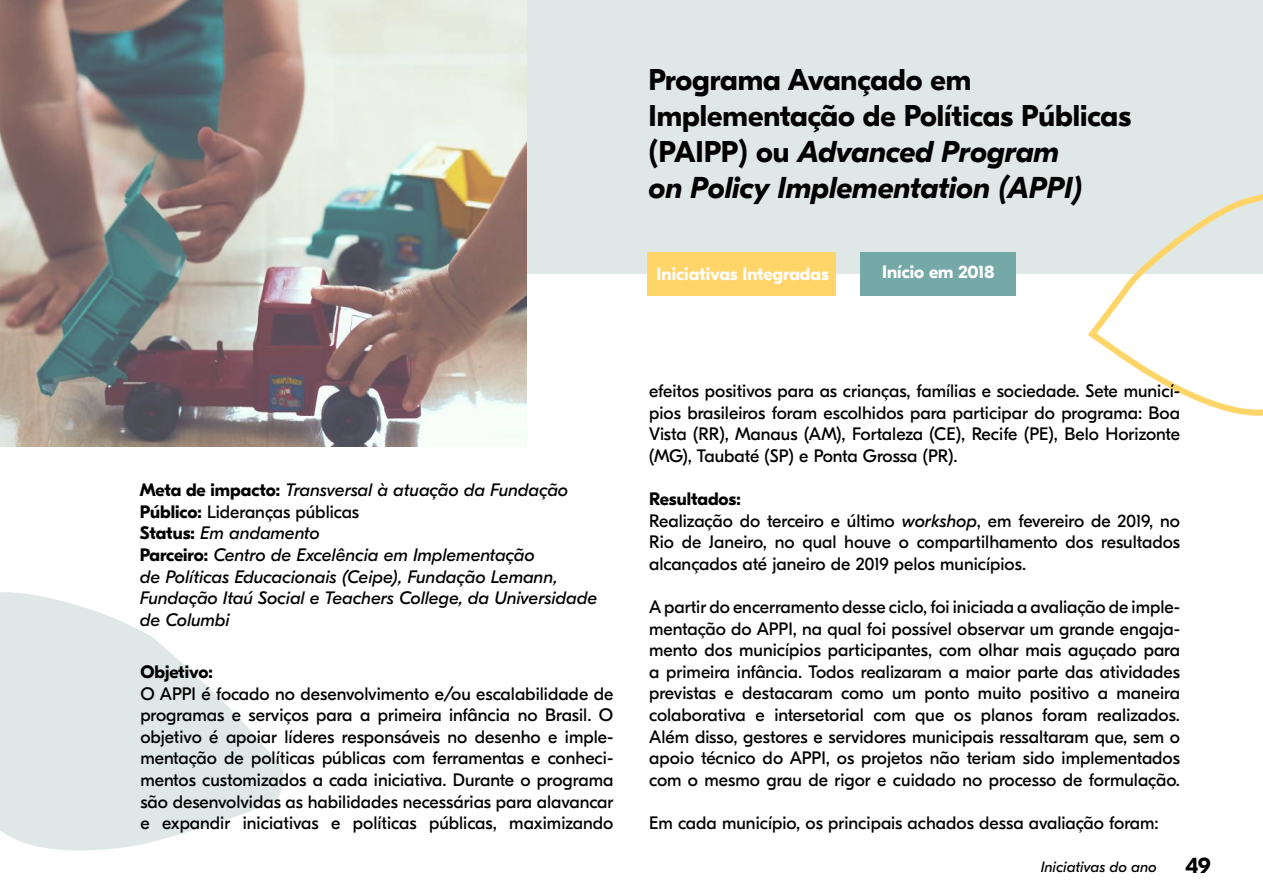
<style>
.page{position:relative;width:1263px;height:893px;background:#fff}
.page>*{position:absolute;margin:0;border:0;box-sizing:border-box;transform-origin:0 0}
.t1{font:700 30px/36px "GT Eesti Display";color:#000}
.t2{font:700 22.5px "GT Eesti Display";color:#000}
.t3{font:18px/21.6px "GT Eesti Display";color:#000;text-align:justify}
.t4{font:italic 18px/21.6px "GT Eesti Display";color:#000}
.t5{font:700 18px "GT Eesti Display";color:#fff}
.t6{font:700 18px "GT Eesti Display";color:#000}
.t7{font:italic 15px "GT Eesti Display";color:#000}
.s1{font-style:italic}
.s2{font-weight:700;font-style:normal}
.s3{font-style:normal}
.s4{font-weight:700}
</style>
<div class="page">
<svg style="left:0;top:592px;width:284px;height:259px;fill:#e0e8e7"></svg>
<div style="left:0;top:0;width:1263px;height:274px;background:#e0e8e7"></div>
<svg style="left:1088px;top:194px;width:175px;height:222px"></svg>
<div style="left:860px;top:252px;width:156px;height:44px;background:#75a9a8"></div>
<img style="left:0;top:0;width:527px;height:446px">
<div style="left:650px;top:252px;width:186px;height:44px;background:#ffd469"></div>
<h1 class="t1" style="left:648px;top:63px;width:484px">Programa Avançado em<br>Implementação de Políticas Públicas (PAIPP) ou <span class="s1">Advanced Program<br>on Policy Implementation (APPI)</span></h1>
<p class="t5" style="left:654px;top:260px;width:174px">Iniciativas Integradas</p>
<p class="t5" style="left:882px;top:262px;width:114px">Início em 2018</p>
<p class="t5" style="left:657px;top:264px;width:174px">Iniciativas Integradas</p>
<p class="t4" style="left:140px;top:480px;width:459px"><span class="s2">Meta de impacto:</span> Transversal à atuação da Fundação <span class="s2">Público:</span> <span class="s3">Lideranças públicas<br></span><span class="s2">Status:</span> Em andamento<br><span class="s2">Parceiro:</span> Centro de Excelência em Implementação<br>de Políticas Educacionais (Ceipe), Fundação Lemann, Fundação Itaú Social e Teachers College, da Universidade de Columbi</p>
<p class="t6" style="left:140px;top:662px;width:74px">Objetivo:</p>
<p class="t3" style="left:140px;top:683px;width:475px">O APPI é focado no desenvolvimento e/ou escalabilidade de programas e serviços para a primeira infância no Brasil. O objetivo é apoiar líderes responsáveis no desenho e imple&shy;mentação de políticas públicas com ferramentas e conheci&shy;mentos customizados a cada iniciativa. Durante o programa são desenvolvidas as habilidades necessárias para alavancar e expandir iniciativas e políticas públicas, maximizando</p>
<p class="t3" style="left:649px;top:380px;width:532px">efeitos positivos para as crianças, famílias e sociedade. Sete municí&shy;pios brasileiros foram escolhidos para participar do programa: Boa Vista (RR), Manaus (AM), Fortaleza (CE), Recife (PE), Belo Horizonte (MG), Taubaté (SP) e Ponta Grossa (PR).</p>
<p class="t3" style="left:649px;top:488px;width:532px;text-align:left"><span class="s4">Resultados:<br></span>Realização do terceiro e último <span class="s1">workshop</span>, em fevereiro de 2019, no Rio de Janeiro, no qual houve o compartilhamento dos resultados alcançados até janeiro de 2019 pelos municípios.</p>
<p class="t3" style="left:649px;top:596px;width:532px">A partir do encerramento desse ciclo, foi iniciada a avaliação de imple&shy;mentação do APPI, na qual foi possível observar um grande engaja&shy;mento dos municípios participantes, com olhar mais aguçado para a primeira infância. Todos realizaram a maior parte das atividades previstas e destacaram como um ponto muito positivo a maneira colaborativa e intersetorial com que os planos foram realizados.<br>Além disso, gestores e servidores municipais ressaltaram que, sem o apoio técnico do APPI, os projetos não teriam sido implementados com o mesmo grau de rigor e cuidado no processo de formulação.</p>
<p class="t3" style="left:649px;top:812px;width:511px">Em cada município, os principais achados dessa avaliação foram:</p>
<p class="t7" style="left:1041px;top:859px;width:117px">Iniciativas do ano</p>
<p class="t2" style="left:1185px;top:853px;width:27px">49</p>
</div>
